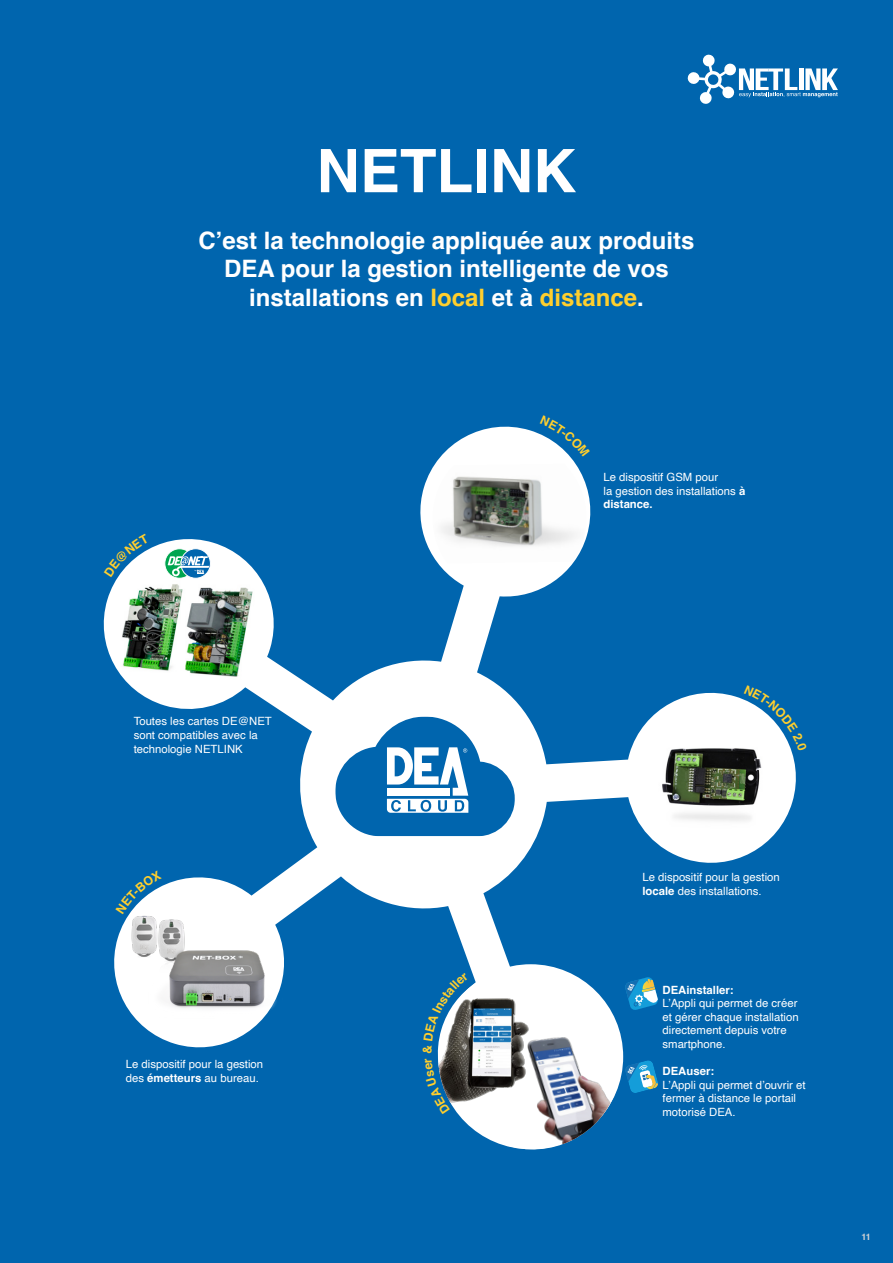
<style>
.page{position:relative;width:893px;height:1263px;background:#0065ae}
.page>*{position:absolute;margin:0;border:0;box-sizing:border-box;transform-origin:0 0}
.t1{font:700 60px "Helvetica";color:#fff}
.t2{font:700 24px/28.8px "Helvetica";color:#fff;text-align:center}
.t3{font:11.4px/13.6px "Helvetica";color:#fff}
.t4{font:700 11.4px "Helvetica";color:#fff}
.t5{font:700 9px "Helvetica";color:#d1d2d4}
.s1{color:#ffcf2d}
.s2{font-weight:700}
</style>
<div class="page">
<svg style="left:103px;top:426px;width:649px;height:622px"></svg>
<img style="left:110px;top:905px;width:173px;height:115px">
<svg style="left:310px;top:666px;width:230px;height:230px;fill:#fff"></svg>
<svg style="left:687px;top:54px;width:151px;height:50px"></svg>
<img style="left:433px;top:464px;width:153px;height:99px">
<img style="left:109px;top:563px;width:160px;height:131px">
<svg style="left:165px;top:549px;width:29px;height:29px"></svg>
<div style="left:164px;top:548px;width:31px;height:31px;border:1px solid #fff;border-radius:50%"></div>
<svg style="left:168px;top:548px;width:43px;height:31px"></svg>
<svg style="left:331px;top:714px;width:189px;height:126px"></svg>
<svg style="left:104px;top:534px;width:45px;height:43px"></svg>
<svg style="left:116px;top:870px;width:46px;height:44px"></svg>
<svg style="left:638px;top:685px;width:158px;height:167px"></svg>
<svg style="left:423px;top:960px;width:236px;height:190px"></svg>
<svg style="left:540px;top:426px;width:50px;height:31px"></svg>
<p class="t1" style="left:316px;top:134px;width:261px">NETLINK</p>
<p class="t2" style="left:198px;top:228px;width:498px">C’est la technologie appliquée aux produits<br>DEA pour la gestion intelligente de vos installations en <span class="s1">local</span> et à <span class="s1">distance</span>.</p>
<p class="t3" style="left:603px;top:471px;width:116px">Le dispositif GSM pour</p>
<p class="t3" style="left:603px;top:484px;width:143px">la gestion des installations <span class="s2">à distance.</span></p>
<p class="t3" style="left:134px;top:715px;width:140px">Toutes les cartes DE@NET sont compatibles avec la technologie NETLINK</p>
<p class="t3" style="left:126px;top:1058px;width:139px">Le dispositif pour la gestion</p>
<p class="t3" style="left:126px;top:1071px;width:135px">des <span class="s2">émetteurs</span> au bureau.</p>
<p class="t3" style="left:642px;top:871px;width:139px">Le dispositif pour la gestion <span class="s2">locale</span> des installations.</p>
<p class="t4" style="left:662px;top:982px;width:73px">DEAinstaller:</p>
<p class="t3" style="left:662px;top:997px;width:136px">L’Appli qui permet de créer</p>
<p class="t3" style="left:662px;top:1010px;width:138px">et gérer chaque installation</p>
<p class="t3" style="left:662px;top:1024px;width:126px">directement depuis votre</p>
<p class="t3" style="left:662px;top:1037px;width:65px">smartphone.</p>
<p class="t4" style="left:662px;top:1064px;width:53px">DEAuser:</p>
<p class="t3" style="left:662px;top:1078px;width:145px">L’Appli qui permet d’ouvrir et</p>
<p class="t3" style="left:662px;top:1092px;width:135px">fermer à distance le portail motorisé DEA.</p>
<p class="t5" style="left:861px;top:1232px;width:11px">11</p>
</div>
